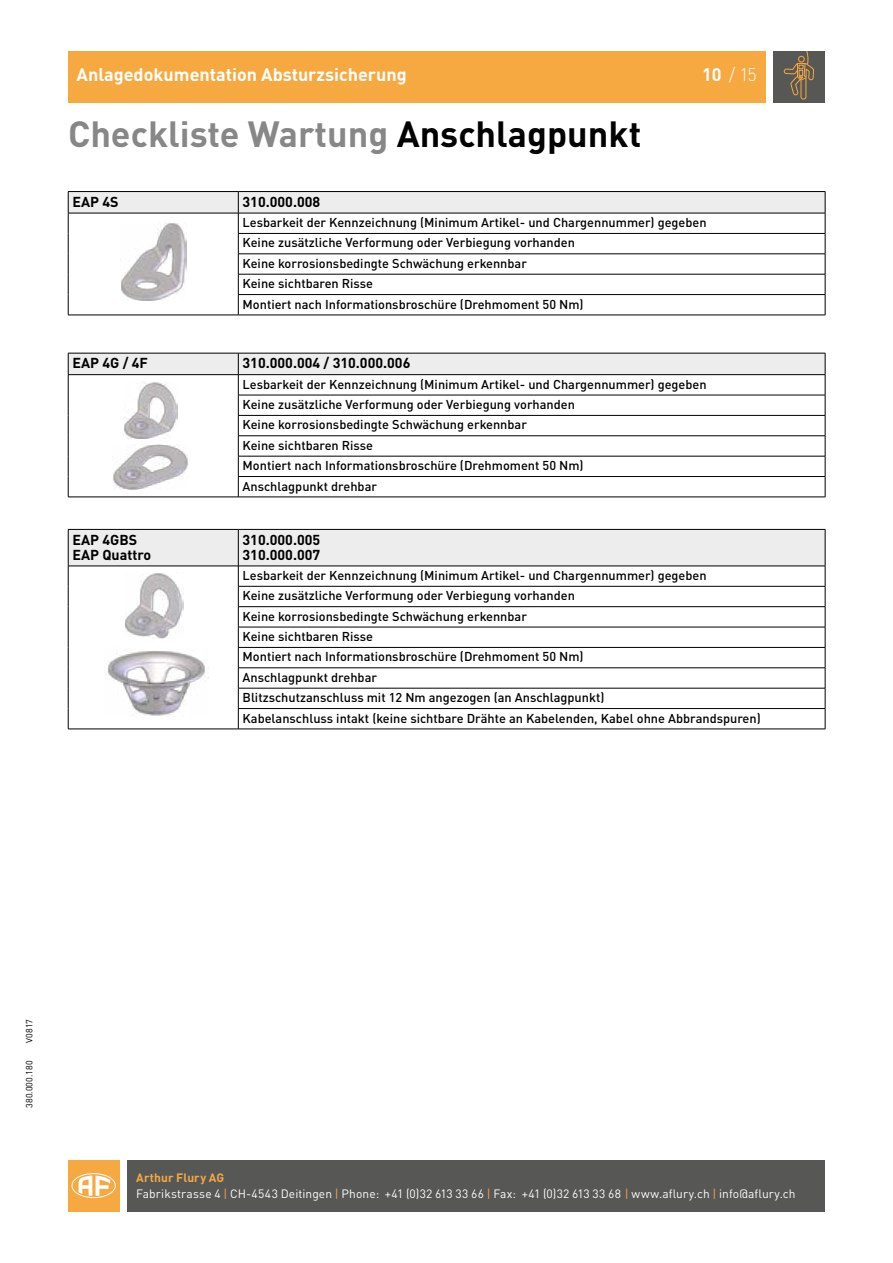
<style>
.page{position:relative;width:893px;height:1263px;background:#fff}
.page>*{position:absolute;margin:0;border:0;box-sizing:border-box;transform-origin:0 0}
.t1{font:700 36px "DINOT";color:#878787}
.t2{font:700 18px "DINOT";color:#fff}
.t3{font:300 18px "DINOT";color:#fff}
.t4{font:700 14.25px/15px "DINOT";color:#000}
.t5{font:500 12.75px/20.4px "DINOT";color:#000}
.t6{font:12px/16.5px "DINOT";letter-spacing:.005em;color:#fff}
.t7{font:9px "DINOT";color:#000}
.s1{font-weight:700}
.s2{color:#000}
.s3{font-weight:700;color:#f7a941}
.s4{color:#f7a941}
</style>
<div class="page">
<div style="left:774px;top:51px;width:51px;height:51px;background:#575756"></div>
<div style="left:68px;top:1161px;width:51px;height:51px;background:#f7a941"></div>
<svg style="left:783px;top:51px;width:31px;height:49px"></svg>
<div style="left:68px;top:51px;width:697px;height:51px;background:#f7a941"></div>
<div style="left:128px;top:1161px;width:697px;height:51px;background:#575756"></div>
<div style="left:72px;top:1173px;width:44px;height:25px;border:1px solid #fff;border-radius:50%"></div>
<svg style="left:78px;top:1175px;width:32px;height:21px"></svg>
<svg style="left:68px;top:529px;width:758px;height:200px"></svg>
<hr style="left:68px;top:729px;width:170px;height:1px;background:#000">
<hr style="left:238px;top:729px;width:587px;height:1px;background:#000">
<hr style="left:68px;top:191px;width:170px;height:1px;background:#000">
<hr style="left:238px;top:191px;width:587px;height:1px;background:#000">
<svg style="left:68px;top:192px;width:758px;height:123px"></svg>
<hr style="left:68px;top:315px;width:170px;height:1px;background:#000">
<hr style="left:238px;top:315px;width:587px;height:1px;background:#000">
<svg style="left:68px;top:353px;width:758px;height:144px"></svg>
<hr style="left:68px;top:497px;width:170px;height:1px;background:#000">
<hr style="left:238px;top:497px;width:587px;height:1px;background:#000">
<img style="left:121px;top:223px;width:66px;height:77px">
<img style="left:123px;top:381px;width:55px;height:57px">
<img style="left:113px;top:445px;width:75px;height:45px">
<img style="left:124px;top:573px;width:60px;height:65px">
<img style="left:105px;top:648px;width:103px;height:69px">
<h2 class="t2" style="left:77px;top:63px;width:332px">Anlagedokumentation Absturzsicherung</h2>
<h2 class="t3" style="left:702px;top:64px;width:56px"><span class="s1">10</span> / 15</h2>
<h1 class="t1" style="left:68px;top:110px;width:575px">Checkliste Wartung <span class="s2">Anschlagpunkt</span></h1>
<p class="t4" style="left:72px;top:194px;width:48px">EAP 4S</p>
<p class="t4" style="left:243px;top:194px;width:79px">310.000.008</p>
<p class="t5" style="left:243px;top:212px;width:466px">Lesbarkeit der Kennzeichnung (Minimum Artikel- und Chargennummer) gegeben Keine zusätzliche Verformung oder Verbiegung vorhanden<br>Keine korrosionsbedingte Schwächung erkennbar<br>Keine sichtbaren Risse<br>Montiert nach Informationsbroschüre (Drehmoment 50 Nm)</p>
<p class="t4" style="left:72px;top:355px;width:77px">EAP 4G / 4F</p>
<p class="t4" style="left:243px;top:355px;width:169px">310.000.004 / 310.000.006</p>
<p class="t5" style="left:243px;top:374px;width:466px">Lesbarkeit der Kennzeichnung (Minimum Artikel- und Chargennummer) gegeben Keine zusätzliche Verformung oder Verbiegung vorhanden<br>Keine korrosionsbedingte Schwächung erkennbar<br>Keine sichtbaren Risse<br>Montiert nach Informationsbroschüre (Drehmoment 50 Nm)<br>Anschlagpunkt drehbar</p>
<p class="t4" style="left:72px;top:531px;width:80px">EAP 4GBS<br>EAP Quattro</p>
<p class="t4" style="left:243px;top:531px;width:79px">310.000.005<br>310.000.007</p>
<p class="t5" style="left:243px;top:565px;width:520px">Lesbarkeit der Kennzeichnung (Minimum Artikel- und Chargennummer) gegeben<br>Keine zusätzliche Verformung oder Verbiegung vorhanden<br>Keine korrosionsbedingte Schwächung erkennbar<br>Keine sichtbaren Risse<br>Montiert nach Informationsbroschüre (Drehmoment 50 Nm)<br>Anschlagpunkt drehbar<br>Blitzschutzanschluss mit 12 Nm angezogen (an Anschlagpunkt)<br>Kabelanschluss intakt (keine sichtbare Drähte an Kabelenden, Kabel ohne Abbrandspuren)</p>
<p class="t7" style="left:24px;top:1043px;width:25px;rotate:-90deg">V0817</p>
<p class="t7" style="left:24px;top:1108px;width:49px;rotate:-90deg">380.000.180</p>
<p class="t6" style="left:136px;top:1169px;width:661px"><span class="s3">Arthur Flury AG<br></span>Fabrikstrasse 4 <span class="s4">|</span> CH-4543 Deitingen <span class="s4">|</span> Phone: +41 (0)32 613 33 66 <span class="s4">|</span> Fax: +41 (0)32 613 33 68 <span class="s4">|</span> www.aflury.ch <span class="s4">|</span> info@aflury.ch</p>
</div>
